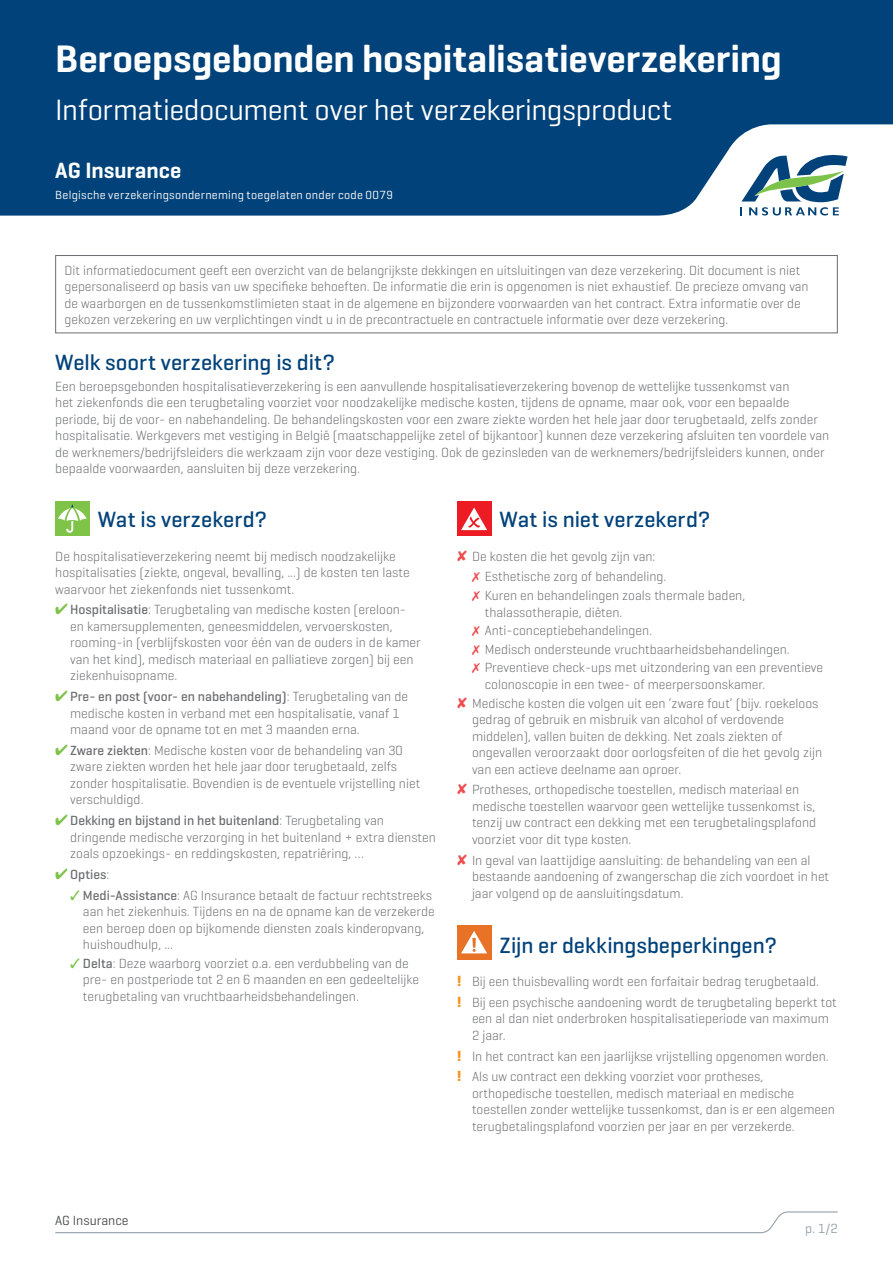
<style>
.page{position:relative;width:893px;height:1263px;background:#fff}
.page>*{position:absolute;margin:0;border:0;box-sizing:border-box;transform-origin:0 0}
.HEAD{font:600 39px "Geogrotesque";letter-spacing:-.005em;color:#fff}
.HEAD-2{font:30px "Geogrotesque";letter-spacing:-.01em;color:#fff}
.SUB2{font:500 22.5px "Geogrotesque";color:#004279}
.t1{font:600 22.5px "Geogrotesque";color:#fff}
.BODY{font:300 13.5px/16.5px "Geogrotesque";color:#6c6d70}
.t2{font:13.5px "Geogrotesque";color:#4b4c4d}
.t3{font:500 13.5px "Geogrotesque";color:#6c6d70}
.t4{font:13.5px "Geogrotesque";color:#94a2aa}
.t5{font:12px "Geogrotesque";letter-spacing:.02em;color:#fff}
.s1{color:#7dc34a}
.s2{font-weight:500}
.s3{font-weight:300}
.s4{color:#ee4c4e}
.s5{font-weight:700;font-size:15px;color:#f7931d}
</style>
<div class="page">
<div style="left:0;top:0;width:893px;height:216px;background:#004279"></div>
<svg style="left:740px;top:151px;width:108px;height:64px"></svg>
<svg style="left:55px;top:1211px;width:783px;height:23px"></svg>
<div style="left:55px;top:255px;width:783px;height:78px;border:1px solid #6c6d70"></div>
<div style="left:55px;top:502px;width:34px;height:34px;background:#7fc349"></div>
<svg style="left:58px;top:504px;width:29px;height:29px"></svg>
<div style="left:457px;top:502px;width:34px;height:34px;background:#ed1c24"></div>
<svg style="left:461px;top:507px;width:26px;height:23px"></svg>
<div style="left:457px;top:925px;width:34px;height:34px;background:#e87225"></div>
<svg style="left:461px;top:931px;width:26px;height:22px"></svg>
<p class="HEAD" style="left:55px;top:34px;width:728px">Beroepsgebonden hospitalisatieverzekering</p>
<p class="HEAD-2" style="left:55px;top:91px;width:618px">Informatiedocument over het verzekeringsproduct</p>
<p class="t1" style="left:55px;top:157px;width:127px">AG Insurance</p>
<p class="t5" style="left:55px;top:188px;width:339px">Belgische verzekeringsonderneming toegelaten onder code 0079</p>
<p class="BODY" style="left:65px;top:261px;width:746px">Dit informatiedocument geeft een overzicht van de belangrijkste dekkingen en uitsluitingen van deze verzekering. Dit document is niet gepersonaliseerd op basis van uw specifieke behoeften. De informatie die erin is opgenomen is niet exhaustief. De precieze omvang van de waarborgen en de tussenkomstlimieten staat in de algemene en bijzondere voorwaarden van het contract. Extra informatie over de gekozen verzekering en uw verplichtingen vindt u in de precontractuele en contractuele informatie over deze verzekering.</p>
<p class="SUB2" style="left:55px;top:348px;width:281px">Welk soort verzekering is dit?</p>
<p class="BODY" style="left:55px;top:377px;width:776px">Een beroepsgebonden hospitalisatieverzekering is een aanvullende hospitalisatieverzekering bovenop de wettelijke tussenkomst van<br>het ziekenfonds die een terugbetaling voorziet voor noodzakelijke medische kosten, tijdens de opname, maar ook, voor een bepaalde periode, bij de voor- en nabehandeling. De behandelingskosten voor een zware ziekte worden het hele jaar door terugbetaald, zelfs zonder hospitalisatie. Werkgevers met vestiging in België (maatschappelijke zetel of bijkantoor) kunnen deze verzekering afsluiten ten voordele van de werknemers/bedrijfsleiders die werkzaam zijn voor deze vestiging. Ook de gezinsleden van de werknemers/bedrijfsleiders kunnen, onder bepaalde voorwaarden, aansluiten bij deze verzekering.</p>
<p class="SUB2" style="left:98px;top:505px;width:171px">Wat is verzekerd?</p>
<p class="BODY" style="left:55px;top:547px;width:356px">De hospitalisatieverzekering neemt bij medisch noodzakelijke hospitalisaties (ziekte, ongeval, bevalling, ...) de kosten ten laste waarvoor het ziekenfonds niet tussenkomt.</p>
<p class="BODY" style="left:70px;top:601px;width:352px;text-indent:-15px"><span class="s1">✔</span> <span class="s2">Hospitalisatie</span>: Terugbetaling van medische kosten (ereloon&shy;en kamersupplementen, geneesmiddelen, vervoerskosten, rooming-in (verblijfskosten voor één van de ouders in de kamer van het kind), medisch materiaal en palliatieve zorgen) bij een ziekenhuisopname.</p>
<p class="BODY" style="left:70px;top:688px;width:339px;text-indent:-15px"><span class="s1">✔</span> <span class="s2">Pre- en post (voor- en nabehandeling)</span>: Terugbetaling van de medische kosten in verband met een hospitalisatie, vanaf 1 maand voor de opname tot en met 3 maanden erna.</p>
<p class="BODY" style="left:70px;top:742px;width:352px;text-indent:-15px"><span class="s1">✔</span> <span class="s2">Zware ziekten</span>: Medische kosten voor de behandeling van 30 zware ziekten worden het hele jaar door terugbetaald, zelfs zonder hospitalisatie. Bovendien is de eventuele vrijstelling niet verschuldigd.</p>
<p class="BODY" style="left:70px;top:812px;width:367px;text-indent:-15px"><span class="s1">✔</span> <span class="s2">Dekking en bijstand in het buitenland</span>: Terugbetaling van dringende medische verzorging in het buitenland + extra diensten zoals opzoekings- en reddingskosten, repatriëring, …</p>
<p class="t3" style="left:55px;top:866px;width:55px"><span class="s1">✔</span> Opties<span class="s3">:</span></p>
<p class="BODY" style="left:83px;top:886px;width:353px;text-indent:-13px"><span class="s1">✓</span> <span class="s2">Medi-Assistance</span>: AG Insurance betaalt de factuur rechtstreeks aan het ziekenhuis. Tijdens en na de opname kan de verzekerde een beroep doen op bijkomende diensten zoals kinderopvang, huishoudhulp, ...</p>
<p class="BODY" style="left:83px;top:954px;width:338px;text-indent:-13px"><span class="s1">✓</span> <span class="s2">Delta</span>: Deze waarborg voorziet o.a. een verdubbeling van de pre- en postperiode tot 2 en 6 maanden en een gedeeltelijke terugbetaling van vruchtbaarheidsbehandelingen.</p>
<p class="SUB2" style="left:500px;top:505px;width:212px">Wat is niet verzekerd?</p>
<p class="BODY" style="left:457px;top:547px;width:200px"><span class="s4">✘</span> De kosten die het gevolg zijn van:</p>
<p class="BODY" style="left:472px;top:568px;width:196px"><span class="s4">✗</span> Esthetische zorg of behandeling.</p>
<p class="BODY" style="left:485px;top:587px;width:262px;text-indent:-13px"><span class="s4">✗</span> Kuren en behandelingen zoals thermale baden, thalassotherapie, diëten.</p>
<p class="BODY" style="left:472px;top:622px;width:182px"><span class="s4">✗</span> Anti-conceptiebehandelingen.</p>
<p class="BODY" style="left:472px;top:640px;width:319px"><span class="s4">✗</span> Medisch ondersteunde vruchtbaarheidsbehandelingen.</p>
<p class="BODY" style="left:485px;top:659px;width:340px;text-indent:-13px"><span class="s4">✗</span> Preventieve check-ups met uitzondering van een preventieve colonoscopie in een twee- of meerpersoonskamer.</p>
<p class="BODY" style="left:472px;top:694px;width:352px;text-indent:-15px"><span class="s4">✘</span> Medische kosten die volgen uit een ‘zware fout’ (bijv. roekeloos gedrag of gebruik en misbruik van alcohol of verdovende middelen), vallen buiten de dekking. Net zoals ziekten of ongevallen veroorzaakt door oorlogsfeiten of die het gevolg zijn van een actieve deelname aan oproer.</p>
<p class="BODY" style="left:472px;top:781px;width:346px;text-indent:-15px"><span class="s4">✘</span> Protheses, orthopedische toestellen, medisch materiaal en medische toestellen waarvoor geen wettelijke tussenkomst is, tenzij uw contract een dekking met een terugbetalingsplafond voorziet voor dit type kosten.</p>
<p class="BODY" style="left:472px;top:851px;width:359px;text-indent:-15px"><span class="s4">✘</span> In geval van laattijdige aansluiting: de behandeling van een al bestaande aandoening of zwangerschap die zich voordoet in het jaar volgend op de aansluitingsdatum.</p>
<p class="SUB2" style="left:500px;top:931px;width:279px">Zijn er dekkingsbeperkingen?</p>
<p class="BODY" style="left:457px;top:973px;width:363px"><span class="s5">!</span> Bij een thuisbevalling wordt een forfaitair bedrag terugbetaald.</p>
<p class="BODY" style="left:472px;top:993px;width:366px;text-indent:-15px"><span class="s5">!</span> Bij een psychische aandoening wordt de terugbetaling beperkt tot een al dan niet onderbroken hospitalisatieperiode van maximum<br>2 jaar.</p>
<p class="BODY" style="left:457px;top:1047px;width:373px"><span class="s5">!</span> In het contract kan een jaarlijkse vrijstelling opgenomen worden.</p>
<p class="BODY" style="left:472px;top:1068px;width:364px;text-indent:-15px"><span class="s5">!</span> Als uw contract een dekking voorziet voor protheses, orthopedische toestellen, medisch materiaal en medische toestellen zonder wettelijke tussenkomst, dan is er een algemeen terugbetalingsplafond voorzien per jaar en per verzekerde.</p>
<p class="t2" style="left:55px;top:1212px;width:75px">AG Insurance</p>
<p class="t4" style="left:805px;top:1220px;width:34px">p. 1/2</p>
</div>
